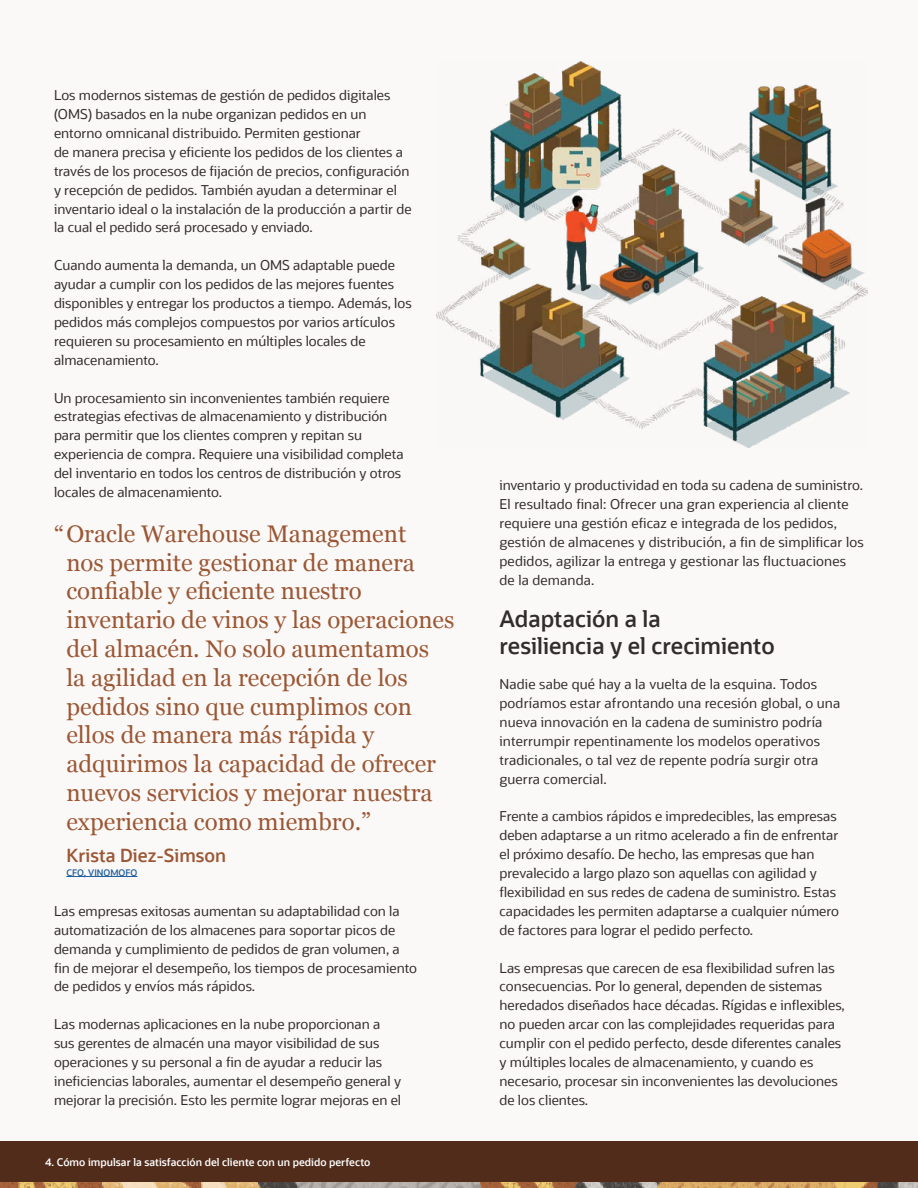
<style>
.page{position:relative;width:918px;height:1188px;background:#fff}
.page>*{position:absolute;margin:0;border:0;box-sizing:border-box;transform-origin:0 0}
.t1{font:24px/28.8px "Georgia";color:#9b5734}
.t2{font:600 22.5px "Oracle Sans";color:#312d2a}
.t3{font:600 18px "Oracle Sans";color:#9b5734}
.t4{font:13.5px/18.9px "Oracle Sans";color:#312d2a}
.t5{font:600 10.5px "Oracle Sans";color:#fff}
.t6{font:600 9px "Oracle Sans";color:#215e9e}
</style>
<div class="page">
<div style="left:1px;top:0;width:917px;height:1188px;background:#fbf9f8"></div>
<img style="left:436px;top:62px;width:432px;height:385px">
<div style="left:0;top:1142px;width:918px;height:40px;background:#512c1b"></div>
<img style="left:0;top:1182px;width:918px;height:6px">
<hr style="left:66px;top:876px;width:71px;height:1px;background:#215e9e">
<p class="t4" style="left:54px;top:86px;width:338px">Los modernos sistemas de gestión de pedidos digitales (OMS) basados en la nube organizan pedidos en un entorno omnicanal distribuido. Permiten gestionar</p>
<p class="t4" style="left:54px;top:143px;width:359px">de manera precisa y eficiente los pedidos de los clientes a través de los procesos de fijación de precios, configuración y recepción de pedidos. También ayudan a determinar el inventario ideal o la instalación de la producción a partir de la cual el pedido será procesado y enviado.</p>
<p class="t4" style="left:54px;top:256px;width:359px">Cuando aumenta la demanda, un OMS adaptable puede ayudar a cumplir con los pedidos de las mejores fuentes disponibles y entregar los productos a tiempo. Además, los pedidos más complejos compuestos por varios artículos requieren su procesamiento en múltiples locales de almacenamiento.</p>
<p class="t4" style="left:54px;top:388px;width:351px">Un procesamiento sin inconvenientes también requiere estrategias efectivas de almacenamiento y distribución para permitir que los clientes compren y repitan su experiencia de compra. Requiere una visibilidad completa del inventario en todos los centros de distribución y otros locales de almacenamiento.</p>
<p class="t1" style="left:66px;top:518px;width:390px;text-indent:-12px">“Oracle Warehouse Management<br>nos permite gestionar de manera confiable y eficiente nuestro inventario de vinos y las operaciones del almacén. No solo aumentamos<br>la agilidad en la recepción de los pedidos sino que cumplimos con ellos de manera más rápida y adquirimos la capacidad de ofrecer nuevos servicios y mejorar nuestra experiencia como miembro.”</p>
<p class="t3" style="left:66px;top:844px;width:161px">Krista Diez-Simson</p>
<p class="t6" style="left:66px;top:867px;width:73px">CFO, VINOMOFO</p>
<p class="t4" style="left:54px;top:902px;width:365px">Las empresas exitosas aumentan su adaptabilidad con la automatización de los almacenes para soportar picos de demanda y cumplimiento de pedidos de gran volumen, a fin de mejorar el desempeño, los tiempos de procesamiento de pedidos y envíos más rápidos.</p>
<p class="t4" style="left:54px;top:1015px;width:349px">Las modernas aplicaciones en la nube proporcionan a sus gerentes de almacén una mayor visibilidad de sus operaciones y su personal a fin de ayudar a reducir las ineficiencias laborales, aumentar el desempeño general y mejorar la precisión. Esto les permite lograr mejoras en el</p>
<p class="t5" style="left:45px;top:1156px;width:327px">4. Cómo impulsar la satisfacción del cliente con un pedido perfecto</p>
<p class="t4" style="left:500px;top:476px;width:365px">inventario y productividad en toda su cadena de suministro.</p>
<p class="t4" style="left:500px;top:495px;width:366px">El resultado final: Ofrecer una gran experiencia al cliente requiere una gestión eficaz e integrada de los pedidos, gestión de almacenes y distribución, a fin de simplificar los pedidos, agilizar la entrega y gestionar las fluctuaciones de la demanda.</p>
<p class="t2" style="left:500px;top:605px;width:163px">Adaptación a la</p>
<p class="t2" style="left:500px;top:632px;width:277px">resiliencia y el crecimiento</p>
<p class="t4" style="left:500px;top:675px;width:342px">Nadie sabe qué hay a la vuelta de la esquina. Todos podríamos estar afrontando una recesión global, o una nueva innovación en la cadena de suministro podría interrumpir repentinamente los modelos operativos tradicionales, o tal vez de repente podría surgir otra guerra comercial.</p>
<p class="t4" style="left:500px;top:807px;width:341px">Frente a cambios rápidos e impredecibles, las empresas deben adaptarse a un ritmo acelerado a fin de enfrentar el próximo desafío. De hecho, las empresas que han prevalecido a largo plazo son aquellas con agilidad y flexibilidad en sus redes de cadena de suministro. Estas capacidades les permiten adaptarse a cualquier número de factores para lograr el pedido perfecto.</p>
<p class="t4" style="left:500px;top:958px;width:347px">Las empresas que carecen de esa flexibilidad sufren las consecuencias. Por lo general, dependen de sistemas heredados diseñados hace décadas. Rígidas e inflexibles, no pueden arcar con las complejidades requeridas para cumplir con el pedido perfecto, desde diferentes canales y múltiples locales de almacenamiento, y cuando es necesario, procesar sin inconvenientes las devoluciones de los clientes.</p>
</div>
